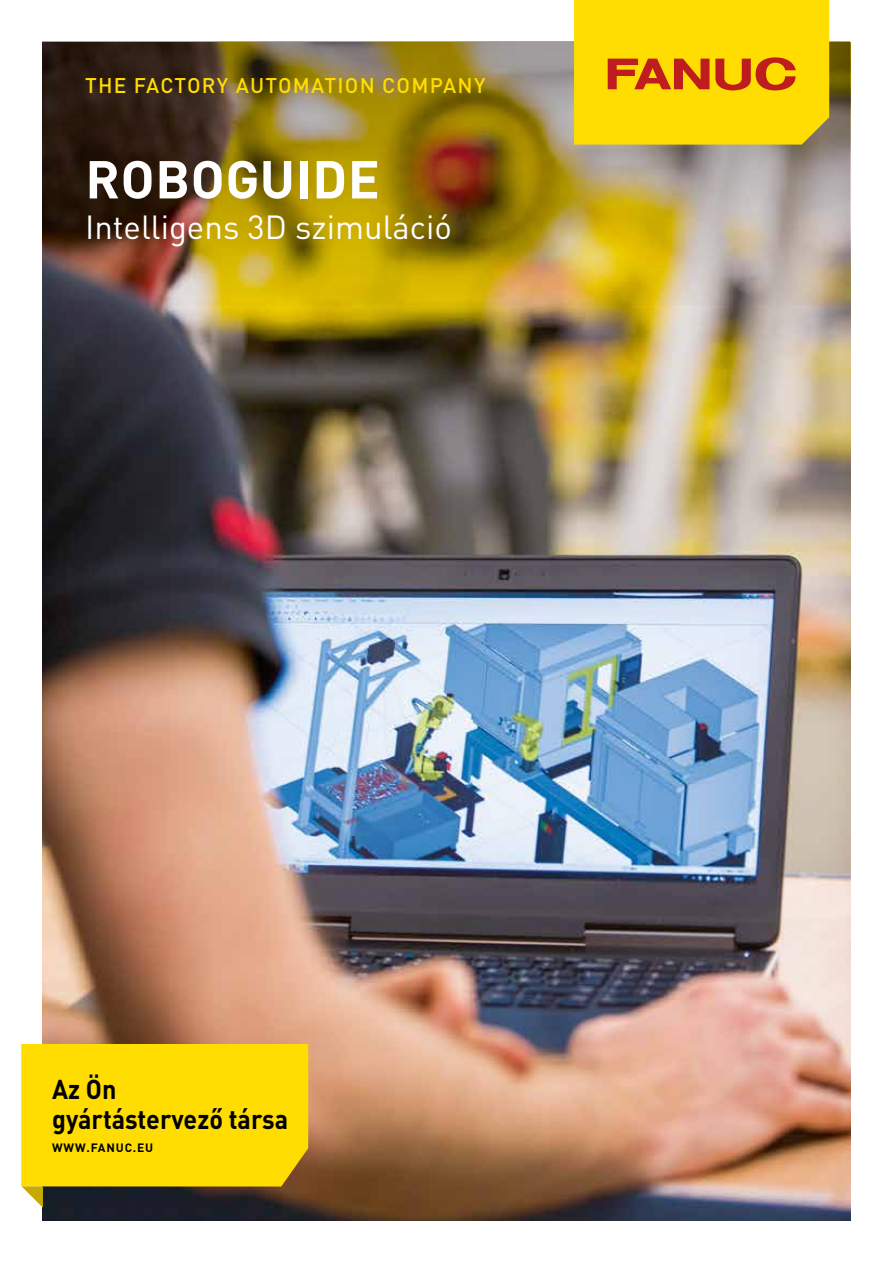
<style>
.page{position:relative;width:893px;height:1263px;background:#fff}
.page>*{position:absolute;margin:0;border:0;box-sizing:border-box;transform-origin:0 0}
.t1{font:700 52.5px "DIN Pro";letter-spacing:.01em;color:#fff}
.t2{font:33px "DIN Pro";color:#fff}
.t3{font:700 27px/30px "DIN Pro";color:#000;scale:.93 1}
.t4{font:500 21px "DIN Pro";letter-spacing:.06em;color:#fd0}
.t5{font:700 12px "DIN Pro";letter-spacing:.07em;color:#000}
</style>
<div class="page">
<img style="left:43px;top:305px;width:807px;height:915px">
<img style="left:43px;top:41px;width:807px;height:264px">
<svg style="left:21px;top:1044px;width:287px;height:164px;background:#e3c406"></svg>
<svg style="left:574px;top:0;width:255px;height:145px;background:#f8cb03"></svg>
<p class="t4" style="left:85px;top:71px;width:402px">THE FACTORY AUTOMATION COMPANY</p>
<h1 class="t1" style="left:85px;top:144px;width:296px">ROBOGUIDE</h1>
<h2 class="t2" style="left:85px;top:206px;width:368px">Intelligens 3D szimuláció</h2>
<p class="t3" style="left:52px;top:1073px;width:255px">Az Ön gyártástervező társa</p>
<p class="t5" style="left:52px;top:1139px;width:103px">WWW.FANUC.EU</p>
</div>
